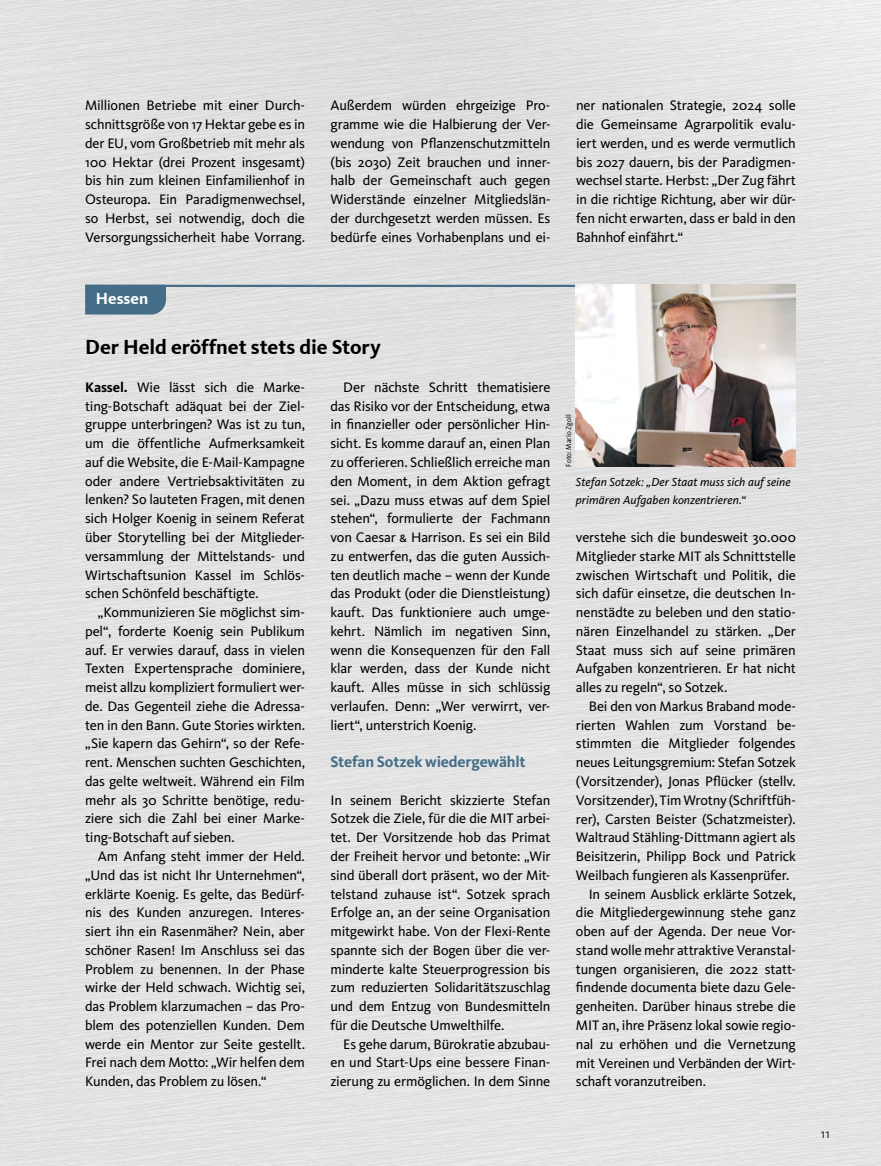
<style>
.page{position:relative;width:881px;height:1166px;background:#fff}
.page>*{position:absolute;margin:0;border:0;box-sizing:border-box;transform-origin:0 0}
.t1{font:700 21px "CDU Kievit Tab";letter-spacing:-.005em;color:#000}
.t2{font:700 16.5px "CDU Kievit Tab";color:#fff}
.t3{font:700 15.75px "CDU Kievit";letter-spacing:-.015em;color:#446e87}
.t4{font:14.25px/18.8px "CDU Kievit";letter-spacing:-.015em;color:#000;text-align:justify}
.t5{font:13.5px "CDU Kievit";color:#000}
.t6{font:italic 12px/18.8px "CDU Kievit";letter-spacing:.005em;color:#000}
.t7{font:7.5px "CDU Kievit Tab";letter-spacing:.015em;color:#000;scale:.95 1}
.s1{font-weight:700}
</style>
<div class="page">
<div style="left:0;top:0;width:880px;height:1165px;background:#e2e2e2"></div>
<div style="left:85px;top:287px;width:81px;height:27px;background:#446e87"></div>
<hr style="left:85px;top:285px;width:710px;height:2px;background:#446e87">
<img style="left:575px;top:285px;width:220px;height:181px">
<p class="t4" style="left:85px;top:96px;width:221px">Millionen Betriebe mit einer Durch&shy;schnittsgröße von 17 Hektar gebe es in der EU, vom Großbetrieb mit mehr als 100 Hektar (drei Prozent insgesamt) bis hin zum kleinen Einfamilienhof in Osteuropa. Ein Paradigmenwechsel, so Herbst, sei notwendig, doch die Versorgungssicherheit habe Vorrang.</p>
<p class="t4" style="left:330px;top:96px;width:221px">Außerdem würden ehrgeizige Pro&shy;gramme wie die Halbierung der Ver&shy;wendung von Pflanzenschutzmitteln (bis 2030) Zeit brauchen und inner&shy;halb der Gemeinschaft auch gegen Widerstände einzelner Mitgliedslän&shy;der durchgesetzt werden müssen. Es bedürfe eines Vorhabenplans und ei-</p>
<p class="t4" style="left:575px;top:96px;width:221px">ner nationalen Strategie, 2024 solle die Gemeinsame Agrarpolitik evalu&shy;iert werden, und es werde vermutlich bis 2027 dauern, bis der Paradigmen&shy;wechsel starte. Herbst: „Der Zug fährt in die richtige Richtung, aber wir dür&shy;fen nicht erwarten, dass er bald in den Bahnhof einfährt.“</p>
<p class="t2" style="left:96px;top:288px;width:54px">Hessen</p>
<h1 class="t1" style="left:85px;top:335px;width:297px">Der Held eröffnet stets die Story</h1>
<p class="t4" style="left:85px;top:378px;width:221px"><span class="s1">Kassel.</span> Wie lässt sich die Marke&shy;ting-Botschaft adäquat bei der Ziel&shy;gruppe unterbringen? Was ist zu tun, um die öffentliche Aufmerksamkeit auf die Website, die E-Mail-Kampagne oder andere Vertriebsaktivitäten zu lenken? So lauteten Fragen, mit denen sich Holger Koenig in seinem Referat über Storytelling bei der Mitglieder&shy;versammlung der Mittelstands- und Wirtschaftsunion Kassel im Schlös&shy;schen Schönfeld beschäftigte.</p>
<p class="t4" style="left:85px;top:603px;width:221px;text-indent:13px">„Kommunizieren Sie möglichst sim&shy;pel“, forderte Koenig sein Publikum auf. Er verwies darauf, dass in vielen Texten Expertensprache dominiere, meist allzu kompliziert formuliert wer&shy;de. Das Gegenteil ziehe die Adressa&shy;ten in den Bann. Gute Stories wirkten. „Sie kapern das Gehirn“, so der Refe&shy;rent. Menschen suchten Geschichten, das gelte weltweit. Während ein Film mehr als 30 Schritte benötige, redu&shy;ziere sich die Zahl bei einer Marke&shy;ting-Botschaft auf sieben.</p>
<p class="t4" style="left:85px;top:846px;width:221px;text-indent:13px">Am Anfang steht immer der Held. „Und das ist nicht Ihr Unternehmen“, erklärte Koenig. Es gelte, das Bedürf&shy;nis des Kunden anzuregen. Interes&shy;siert ihn ein Rasenmäher? Nein, aber schöner Rasen! Im Anschluss sei das Problem zu benennen. In der Phase wirke der Held schwach. Wichtig sei, das Problem klarzumachen – das Pro&shy;blem des potenziellen Kunden. Dem werde ein Mentor zur Seite gestellt.<br>Frei nach dem Motto: „Wir helfen dem Kunden, das Problem zu lösen.“</p>
<p class="t4" style="left:330px;top:378px;width:221px;text-indent:13px">Der nächste Schritt thematisiere das Risiko vor der Entscheidung, etwa in finanzieller oder persönlicher Hin&shy;sicht. Es komme darauf an, einen Plan zu offerieren. Schließlich erreiche man den Moment, in dem Aktion gefragt sei. „Dazu muss etwas auf dem Spiel stehen“, formulierte der Fachmann von Caesar &amp; Harrison. Es sei ein Bild zu entwerfen, das die guten Aussich&shy;ten deutlich mache – wenn der Kunde das Produkt (oder die Dienstleistung) kauft. Das funktioniere auch umge&shy;kehrt. Nämlich im negativen Sinn, wenn die Konsequenzen für den Fall klar werden, dass der Kunde nicht kauft. Alles müsse in sich schlüssig verlaufen. Denn: „Wer verwirrt, ver&shy;liert“, unterstrich Koenig.</p>
<p class="t3" style="left:330px;top:752px;width:196px">Stefan Sotzek wiedergewählt</p>
<p class="t4" style="left:330px;top:790px;width:221px">In seinem Bericht skizzierte Stefan Sotzek die Ziele, für die die MIT arbei&shy;tet. Der Vorsitzende hob das Primat der Freiheit hervor und betonte: „Wir sind überall dort präsent, wo der Mit&shy;telstand zuhause ist“. Sotzek sprach Erfolge an, an der seine Organisation mitgewirkt habe. Von der Flexi-Rente spannte sich der Bogen über die ver&shy;minderte kalte Steuerprogression bis zum reduzierten Solidaritätszuschlag und dem Entzug von Bundesmitteln für die Deutsche Umwelthilfe.</p>
<p class="t4" style="left:330px;top:1034px;width:221px;text-indent:13px">Es gehe darum, Bürokratie abzubau&shy;en und Start-Ups eine bessere Finan&shy;zierung zu ermöglichen. In dem Sinne</p>
<p class="t7" style="left:564px;top:467px;width:57px;rotate:-90deg">Foto: Mario Zgoll</p>
<p class="t6" style="left:575px;top:472px;width:216px">Stefan Sotzek: „Der Staat muss sich auf seine primären Aufgaben konzentrieren.“</p>
<p class="t4" style="left:575px;top:528px;width:221px">verstehe sich die bundesweit 30.000<br>Mitglieder starke MIT als Schnittstelle zwischen Wirtschaft und Politik, die sich dafür einsetze, die deutschen In&shy;nenstädte zu beleben und den statio&shy;nären Einzelhandel zu stärken. „Der Staat muss sich auf seine primären Aufgaben konzentrieren. Er hat nicht alles zu regeln“, so Sotzek.</p>
<p class="t4" style="left:588px;top:696px;width:208px">Bei den von Markus Braband mode-</p>
<p class="t4" style="left:575px;top:715px;width:221px">rierten Wahlen zum Vorstand be-</p>
<p class="t4" style="left:575px;top:734px;width:221px">stimmten die Mitglieder folgendes</p>
<p class="t4" style="left:575px;top:753px;width:221px">neues Leitungsgremium: Stefan Sotzek</p>
<p class="t4" style="left:575px;top:771px;width:221px">(Vorsitzender), Jonas Pflücker (stellv.</p>
<p class="t4" style="left:575px;top:790px;width:220px">Vorsitzender), Tim Wrotny (Schriftfüh-</p>
<p class="t4" style="left:575px;top:809px;width:221px">rer), Carsten Beister (Schatzmeister).</p>
<p class="t4" style="left:575px;top:828px;width:221px">Waltraud Stähling-Dittmann agiert als</p>
<p class="t4" style="left:575px;top:846px;width:221px">Beisitzerin, Philipp Bock und Patrick</p>
<p class="t4" style="left:575px;top:865px;width:215px">Weilbach fungieren als Kassenprüfer.</p>
<p class="t4" style="left:588px;top:884px;width:208px">In seinem Ausblick erklärte Sotzek,</p>
<p class="t4" style="left:575px;top:903px;width:221px">die Mitgliedergewinnung stehe ganz</p>
<p class="t4" style="left:575px;top:921px;width:221px">oben auf der Agenda. Der neue Vor-</p>
<p class="t4" style="left:575px;top:940px;width:221px">stand wolle mehr attraktive Veranstal-</p>
<p class="t4" style="left:575px;top:959px;width:221px">tungen organisieren, die 2022 statt-</p>
<p class="t4" style="left:575px;top:978px;width:221px">findende documenta biete dazu Gele-</p>
<p class="t4" style="left:575px;top:996px;width:221px">genheiten. Darüber hinaus strebe die</p>
<p class="t4" style="left:575px;top:1015px;width:221px">MIT an, ihre Präsenz lokal sowie regio-</p>
<p class="t4" style="left:575px;top:1034px;width:221px">nal zu erhöhen und die Vernetzung</p>
<p class="t4" style="left:575px;top:1053px;width:221px">mit Vereinen und Verbänden der Wirt-</p>
<p class="t4" style="left:575px;top:1071px;width:132px">schaft voranzutreiben.</p>
<p class="t5" style="left:820px;top:1125px;width:10px">11</p>
</div>
